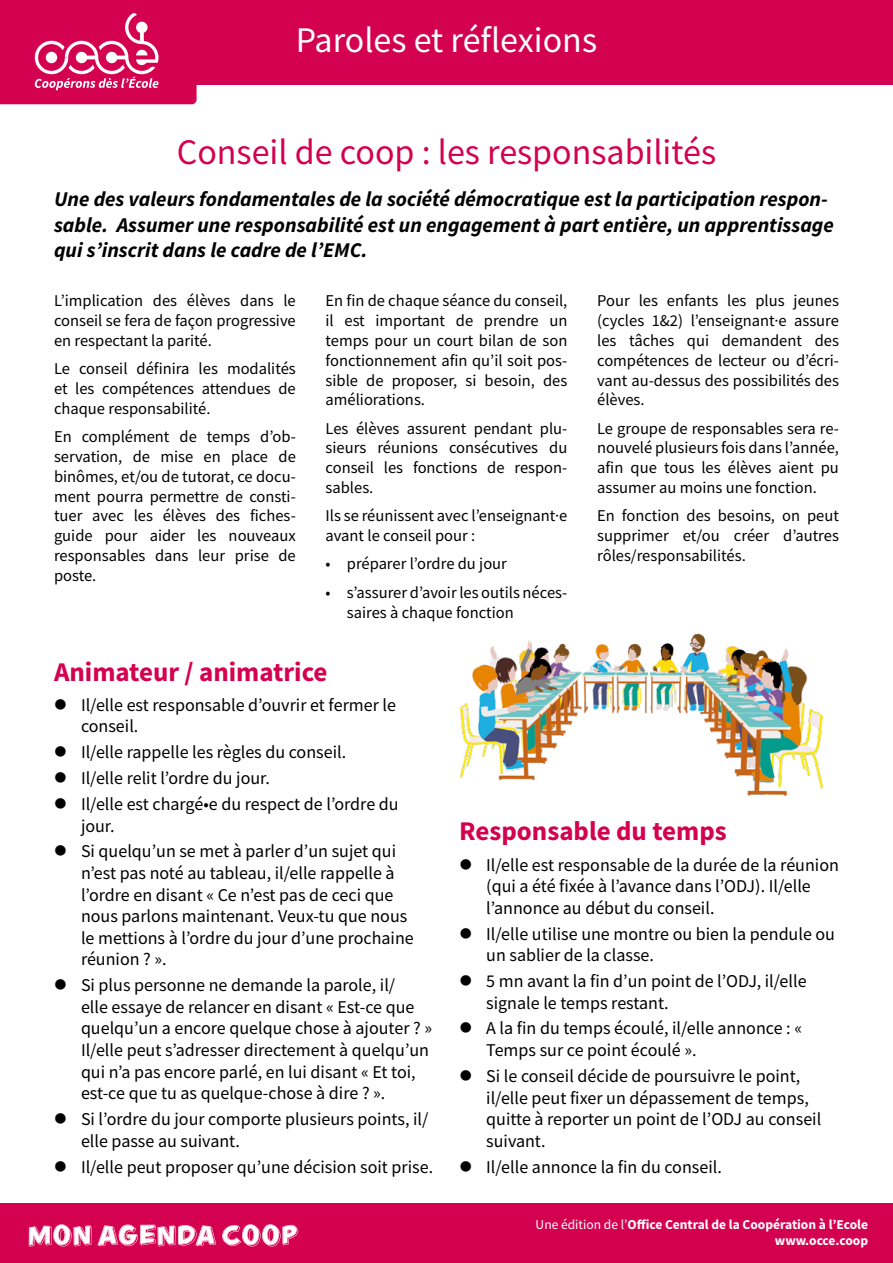
<style>
.page{position:relative;width:893px;height:1263px;background:#fff}
.page>*{position:absolute;margin:0;border:0;box-sizing:border-box;transform-origin:0 0}
.t1{font:36px "Source Sans Pro";color:#d40050}
.t2{font:36px "Source Sans Pro";color:#fff}
.t3{font:700 27px "Source Sans Pro";color:#d40050}
.t4{font:italic 700 21px/25.2px "Source Sans Pro";color:#000}
.t5{font:18px/21.6px "Source Sans Pro";color:#000}
.t6{font:16.5px/19.8px "Source Sans Pro";color:#000;text-align:justify}
.t7{font:700 13.5px/16.2px "Source Sans Pro";color:#fff;text-align:right}
.s1{font-weight:400}
</style>
<div class="page">
<img style="left:460px;top:633px;width:364px;height:163px">
<div style="left:0;top:1203px;width:893px;height:60px;background:#d40050"></div>
<div style="left:0;top:0;width:893px;height:85px;background:#d40050"></div>
<svg style="left:29px;top:1224px;width:187px;height:23px"></svg>
<svg style="left:222px;top:1224px;width:76px;height:22px"></svg>
<svg style="left:0;top:13px;width:197px;height:91px"></svg>
<h1 class="t2" style="left:296px;top:17px;width:303px">Paroles et réflexions</h1>
<h1 class="t1" style="left:177px;top:129px;width:541px">Conseil de coop : les responsabilités</h1>
<p class="t4" style="left:54px;top:186px;width:781px">Une des valeurs fondamentales de la société démocratique est la participation respon&shy;sable. Assumer une responsabilité est un engagement à part entière, un apprentissage qui s’inscrit dans le cadre de l’EMC.</p>
<p class="t6" style="left:54px;top:291px;width:243px">L’implication des élèves dans le conseil se fera de façon progressive en respectant la parité.</p>
<p class="t6" style="left:54px;top:359px;width:243px">Le conseil définira les modalités et les compétences attendues de chaque responsabilité.</p>
<p class="t6" style="left:54px;top:427px;width:243px">En complément de temps d’ob&shy;servation, de mise en place de binômes, et/ou de tutorat, ce docu&shy;ment pourra permettre de consti&shy;tuer avec les élèves des fiches&shy;guide pour aider les nouveaux responsables dans leur prise de poste.</p>
<p class="t6" style="left:326px;top:291px;width:243px">En fin de chaque séance du conseil, il est important de prendre un temps pour un court bilan de son fonctionnement afin qu’il soit pos&shy;sible de proposer, si besoin, des améliorations.</p>
<p class="t6" style="left:326px;top:418px;width:243px">Les élèves assurent pendant plu&shy;sieurs réunions consécutives du conseil les fonctions de respon&shy;sables.</p>
<p class="t6" style="left:326px;top:506px;width:243px">Ils se réunissent avec l’enseignant·e avant le conseil pour :</p>
<p class="t6" style="left:326px;top:554px;width:183px">• préparer l’ordre du jour</p>
<p class="t6" style="left:347px;top:582px;width:222px;text-indent:-21px">• s’assurer d’avoir les outils néces&shy;saires à chaque fonction</p>
<p class="t6" style="left:597px;top:291px;width:243px">Pour les enfants les plus jeunes (cycles 1&amp;2) l’enseignant·e assure les tâches qui demandent des compétences de lecteur ou d’écri&shy;vant au-dessus des possibilités des élèves.</p>
<p class="t6" style="left:597px;top:418px;width:243px">Le groupe de responsables sera re&shy;nouvelé plusieurs fois dans l’année, afin que tous les élèves aient pu assumer au moins une fonction.</p>
<p class="t6" style="left:597px;top:506px;width:243px">En fonction des besoins, on peut supprimer et/ou créer d’autres rôles/responsabilités.</p>
<h2 class="t3" style="left:54px;top:653px;width:275px">Animateur / animatrice</h2>
<p class="t5" style="left:81px;top:694px;width:317px">Il/elle est responsable d’ouvrir et fermer le conseil.</p>
<p class="t5" style="left:81px;top:739px;width:319px;line-height:25.8px">Il/elle rappelle les règles du conseil.<br>Il/elle relit l’ordre du jour.<br>Il/elle est chargé•e du respect de l’ordre du</p>
<p class="t5" style="left:81px;top:812px;width:317px;line-height:25.8px">jour.<br>Si quelqu’un se met à parler d’un sujet qui</p>
<p class="t5" style="left:81px;top:862px;width:334px">n’est pas noté au tableau, il/elle rappelle à l’ordre en disant « Ce n’est pas de ceci que nous parlons maintenant. Veux-tu que nous le mettions à l’ordre du jour d’une prochaine réunion ? ».</p>
<p class="t5" style="left:81px;top:974px;width:353px">Si plus personne ne demande la parole, il/<br>elle essaye de relancer en disant « Est-ce que quelqu’un a encore quelque chose à ajouter ? » Il/elle peut s’adresser directement à quelqu’un qui n’a pas encore parlé, en lui disant « Et toi, est-ce que tu as quelque-chose à dire ? ».</p>
<p class="t5" style="left:81px;top:1108px;width:349px">Si l’ordre du jour comporte plusieurs points, il/ elle passe au suivant.</p>
<p class="t5" style="left:81px;top:1156px;width:354px">Il/elle peut proposer qu’une décision soit prise.</p>
<h2 class="t3" style="left:459px;top:813px;width:269px">Responsable du temps</h2>
<p class="t5" style="left:486px;top:854px;width:354px">Il/elle est responsable de la durée de la réunion (qui a été fixée à l’avance dans l’ODJ). Il/elle l’annonce au début du conseil.</p>
<p class="t5" style="left:486px;top:923px;width:350px">Il/elle utilise une montre ou bien la pendule ou un sablier de la classe.</p>
<p class="t5" style="left:486px;top:970px;width:322px">5 mn avant la fin d’un point de l’ODJ, il/elle signale le temps restant.</p>
<p class="t5" style="left:486px;top:1017px;width:317px">A la fin du temps écoulé, il/elle annonce : «<br>Temps sur ce point écoulé ».</p>
<p class="t5" style="left:486px;top:1065px;width:337px">Si le conseil décide de poursuivre le point, il/elle peut fixer un dépassement de temps, quitte à reporter un point de l’ODJ au conseil suivant.</p>
<p class="t5" style="left:486px;top:1156px;width:237px">Il/elle annonce la fin du conseil.</p>
<p class="t7" style="left:536px;top:1216px;width:334px"><span class="s1">Une édition de l’</span>Office Central de la Coopération à l’Ecole www.occe.coop</p>
</div>
